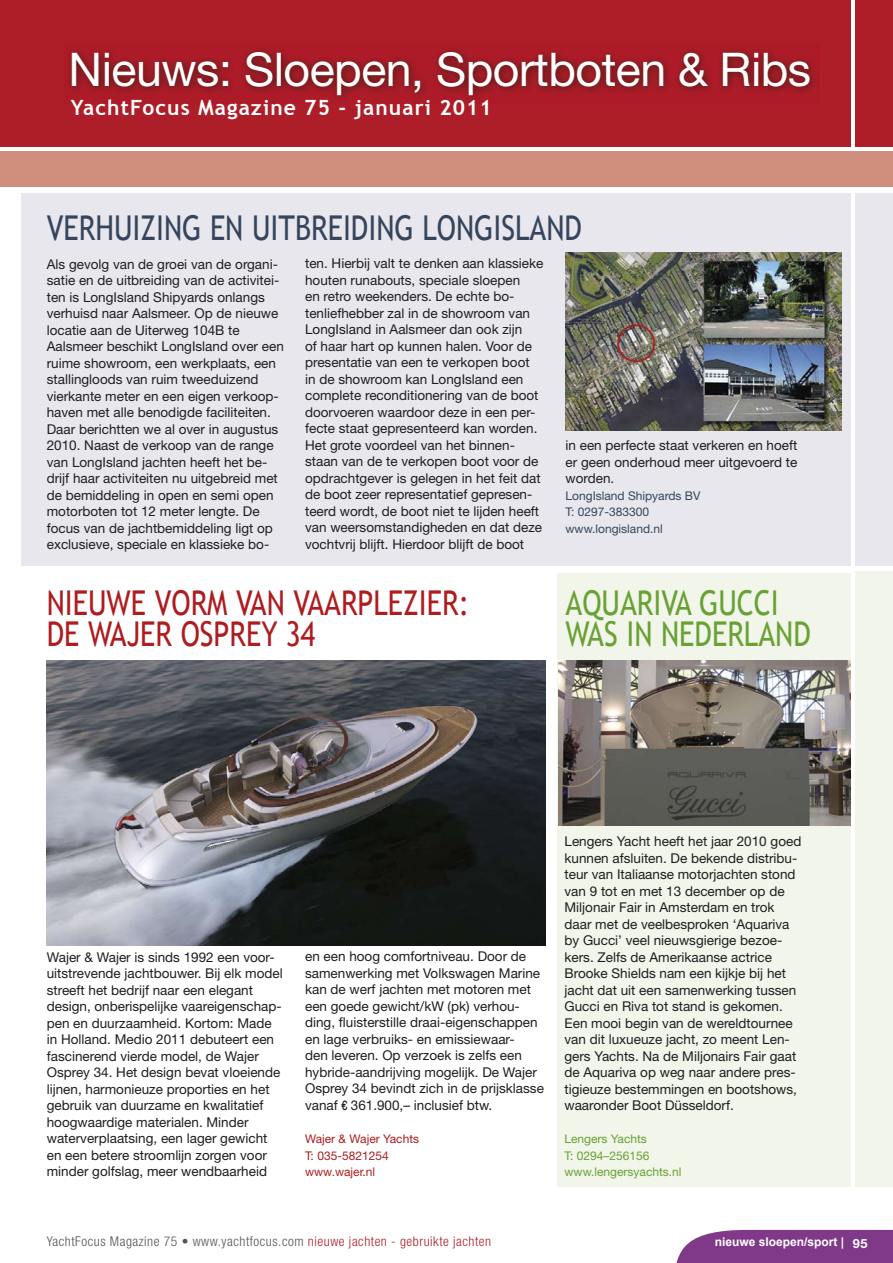
<style>
.page{position:relative;width:893px;height:1263px;background:#fff}
.page>*{position:absolute;margin:0;border:0;box-sizing:border-box;transform-origin:0 0}
.t1{font:46.5px "Helvetica Neue";letter-spacing:-.01em;color:#fff}
.t2{font:34.2px/31.5px "Trebuchet MS";color:#ae1c1f;scale:.83 1}
.t3{font:34.2px "Trebuchet MS";color:#36455c;scale:.83 1}
.t4{font:34.2px/31.5px "Trebuchet MS";color:#69a134;scale:.83 1}
.t5{font:700 21px "Trebuchet MS";letter-spacing:.05em;color:#fff}
.t6{font:13.5px/16.5px "Helvetica Neue";color:#1f1d1f}
.t7{font:300 condensed 13.5px "Helvetica Neue";letter-spacing:.04em;color:#535355}
.t8{font:12px/16.5px "Helvetica Neue";color:#36455c}
.t9{font:12px/16.5px "Helvetica Neue";color:#69a134}
.t10{font:12px/16.5px "Helvetica Neue";color:#ae1c1f}
.t11{font:700 12px "Arial";color:#fff}
.s1{font-family:"Helvetica";font-stretch:condensed}
.s2{color:#ae1e29}
.s3{font-family:"Helvetica Neue";font-size:12.75px}
</style>
<div class="page">
<svg style="left:0;top:0;width:850px;height:147px;background:#a71d27"></svg>
<div style="left:855px;top:0;width:38px;height:147px;background:#ae1e29"></div>
<div style="left:0;top:151px;width:893px;height:36px;background:#d08f7d"></div>
<div style="left:21px;top:193px;width:829px;height:373px;background:#e7e7ed"></div>
<div style="left:557px;top:573px;width:293px;height:613px;background:#f1f5ea"></div>
<div style="left:855px;top:193px;width:38px;height:373px;background:#e7e7ed"></div>
<div style="left:855px;top:571px;width:38px;height:615px;background:#f1f5ea"></div>
<img style="left:566px;top:252px;width:276px;height:178px">
<img style="left:47px;top:660px;width:499px;height:285px">
<img style="left:558px;top:660px;width:292px;height:165px">
<div style="left:676px;top:1230px;width:217px;height:33px;background:#803988"></div>
<h1 class="t1" style="left:69px;top:42px;width:744px">Nieuws: Sloepen, Sportboten &amp; Ribs</h1>
<h3 class="t5" style="left:71px;top:94px;width:422px">YachtFocus Magazine 75 - januari 2011</h3>
<h2 class="t3" style="left:47px;top:208px;width:646px">VERHUIZING EN UITBREIDING LONGISLAND</h2>
<p class="t6" style="left:47px;top:255px;width:239px">Als gevolg van de groei van de organi&shy;satie en de uitbreiding van de activitei&shy;ten is LongIsland Shipyards onlangs verhuisd naar Aalsmeer. Op de nieuwe locatie aan de Uiterweg 104B te Aalsmeer beschikt LongIsland over een ruime showroom, een werkplaats, een stallingloods van ruim tweeduizend vierkante meter en een eigen verkoop&shy;haven met alle benodigde faciliteiten.<br>Daar berichtten we al over in augustus 2010. Naast de verkoop van de range van LongIsland jachten heeft het be&shy;drijf haar activiteiten nu uitgebreid met de bemiddeling in open en semi open motorboten tot 12 meter lengte. De focus van de jachtbemiddeling ligt op exclusieve, speciale en klassieke bo-</p>
<p class="t6" style="left:305px;top:255px;width:240px">ten. Hierbij valt te denken aan klassieke houten runabouts, speciale sloepen<br>en retro weekenders. De echte bo&shy;tenliefhebber zal in de showroom van LongIsland in Aalsmeer dan ook zijn<br>of haar hart op kunnen halen. Voor de presentatie van een te verkopen boot in de showroom kan LongIsland een complete reconditionering van de boot doorvoeren waardoor deze in een per&shy;fecte staat gepresenteerd kan worden.<br>Het grote voordeel van het binnen&shy;staan van de te verkopen boot voor de opdrachtgever is gelegen in het feit dat de boot zeer representatief gepresen&shy;teerd wordt, de boot niet te lijden heeft van weersomstandigheden en dat deze vochtvrij blijft. Hierdoor blijft de boot</p>
<p class="t6" style="left:566px;top:437px;width:233px;text-align:justify">in een perfecte staat verkeren en hoeft er geen onderhoud meer uitgevoerd te worden.</p>
<p class="t8" style="left:566px;top:487px;width:136px">LongIsland Shipyards BV<br>T: 0297-383300 www.longisland.nl</p>
<h2 class="t2" style="left:47px;top:587px;width:510px">NIEUWE VORM VAN VAARPLEZIER:<br>DE WAJER OSPREY 34</h2>
<h2 class="t4" style="left:566px;top:587px;width:297px">AQUARIVA GUCCI<br>WAS IN NEDERLAND</h2>
<p class="t6" style="left:47px;top:948px;width:238px">Wajer &amp; Wajer is sinds 1992 een voor&shy;uitstrevende jachtbouwer. Bij elk model streeft het bedrijf naar een elegant design, onberispelijke vaareigenschap&shy;pen en duurzaamheid. Kortom: Made in Holland. Medio 2011 debuteert een fascinerend vierde model, de Wajer Osprey 34. Het design bevat vloeiende lijnen, harmonieuze proporties en het gebruik van duurzame en kwalitatief hoogwaardige materialen. Minder waterverplaatsing, een lager gewicht en een betere stroomlijn zorgen voor minder golfslag, meer wendbaarheid</p>
<p class="t6" style="left:305px;top:948px;width:240px">en een hoog comfortniveau. Door de samenwerking met Volkswagen Marine kan de werf jachten met motoren met een goede gewicht/kW (pk) verhou&shy;ding, fluisterstille draai-eigenschappen en lage verbruiks- en emissiewaar-<br>den leveren. Op verzoek is zelfs een hybride-aandrijving mogelijk. De Wajer Osprey 34 bevindt zich in de prijsklasse vanaf <span class="s1">€</span> 361.900,– inclusief btw.</p>
<p class="t10" style="left:305px;top:1130px;width:116px">Wajer &amp; Wajer Yachts<br>T: 035-5821254 www.wajer.nl</p>
<p class="t6" style="left:564px;top:833px;width:238px">Lengers Yacht heeft het jaar 2010 goed kunnen afsluiten. De bekende distribu&shy;teur van Italiaanse motorjachten stond van 9 tot en met 13 december op de Miljonair Fair in Amsterdam en trok daar met de veelbesproken ‘Aquariva by Gucci’ veel nieuwsgierige bezoe&shy;kers. Zelfs de Amerikaanse actrice Brooke Shields nam een kijkje bij het jacht dat uit een samenwerking tussen Gucci en Riva tot stand is gekomen.<br>Een mooi begin van de wereldtournee van dit luxueuze jacht, zo meent Len&shy;gers Yachts. Na de Miljonairs Fair gaat de Aquariva op weg naar andere pres&shy;tigieuze bestemmingen en bootshows, waaronder Boot Düsseldorf.</p>
<p class="t9" style="left:564px;top:1130px;width:119px">Lengers Yachts<br>T: 0294–256156 www.lengersyachts.nl</p>
<p class="t7" style="left:47px;top:1233px;width:446px">YachtFocus Magazine 75 • www.yachtfocus.com <span class="s2">nieuwe jachten - gebruikte jachten</span></p>
<p class="t11" style="left:715px;top:1234px;width:154px">nieuwe sloepen/sport | <span class="s3">95</span></p>
</div>
